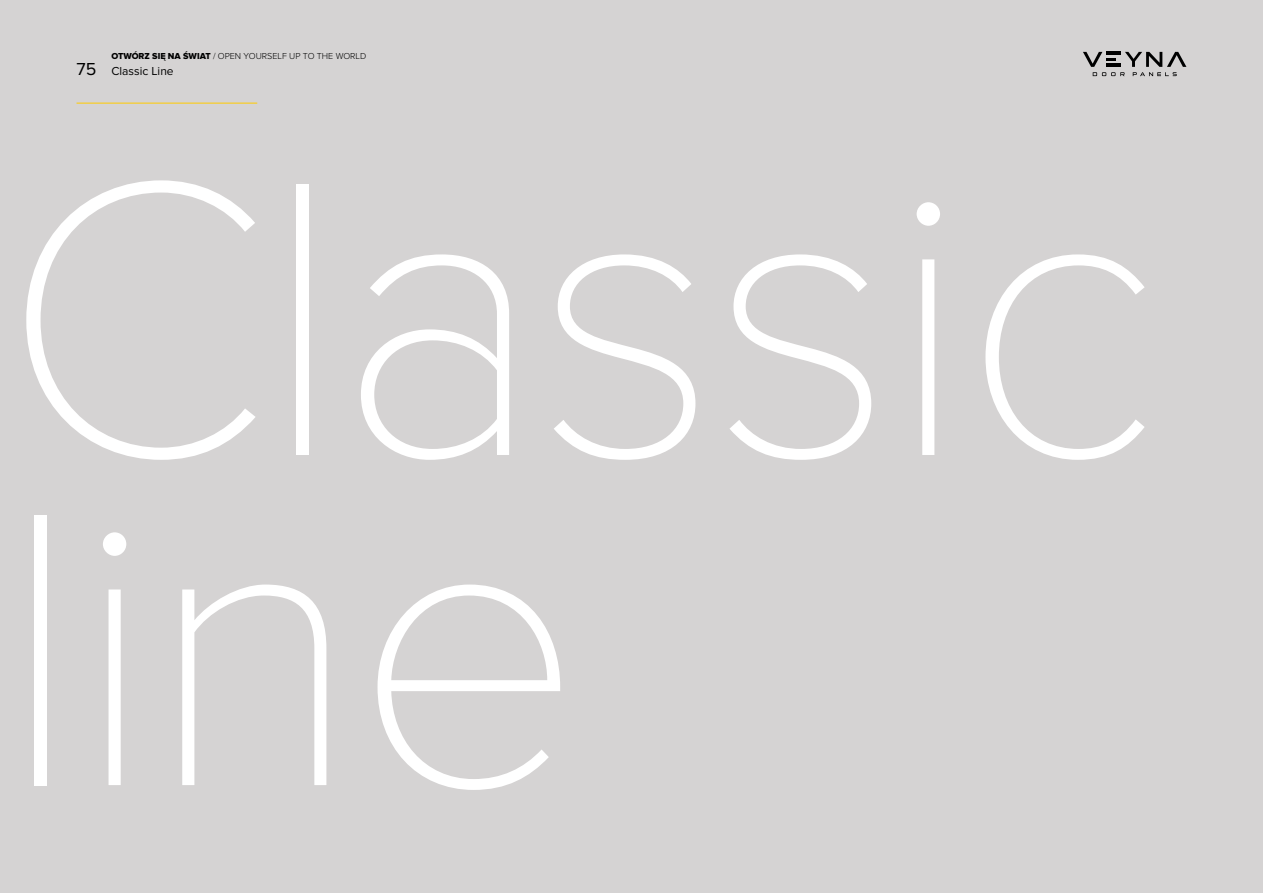
<style>
.page{position:relative;width:1263px;height:893px;background:#d5d3d3}
.page>*{position:absolute;margin:0;border:0;box-sizing:border-box;transform-origin:0 0}
.t1{font:100 405px/330.1px "Proxima Nova T";letter-spacing:-.02em;color:#fff}
.t2{font:18px "Proxima Nova";color:#000}
.t3{font:12px "Proxima Nova";color:#000}
.t4{font:300 9px "Proxima Nova";color:#000}
.s1{font-family:"Proxima Nova Extrabld";font-weight:400}
</style>
<div class="page">
<svg style="left:1083px;top:52px;width:103px;height:24px"></svg>
<hr style="left:77px;top:103px;width:180px;height:1px;background:#ffcb00">
<h2 class="t2" style="left:77px;top:59px;width:21px">75</h2>
<p class="t4" style="left:111px;top:51px;width:256px"><span class="s1">OTWÓRZ SIĘ NA ŚWIAT</span> / OPEN YOURSELF UP TO THE WORLD</p>
<h3 class="t3" style="left:111px;top:65px;width:64px">Classic Line</h3>
<h1 class="t1" style="left:0;top:159px;width:1162px">Classic line</h1>
</div>
